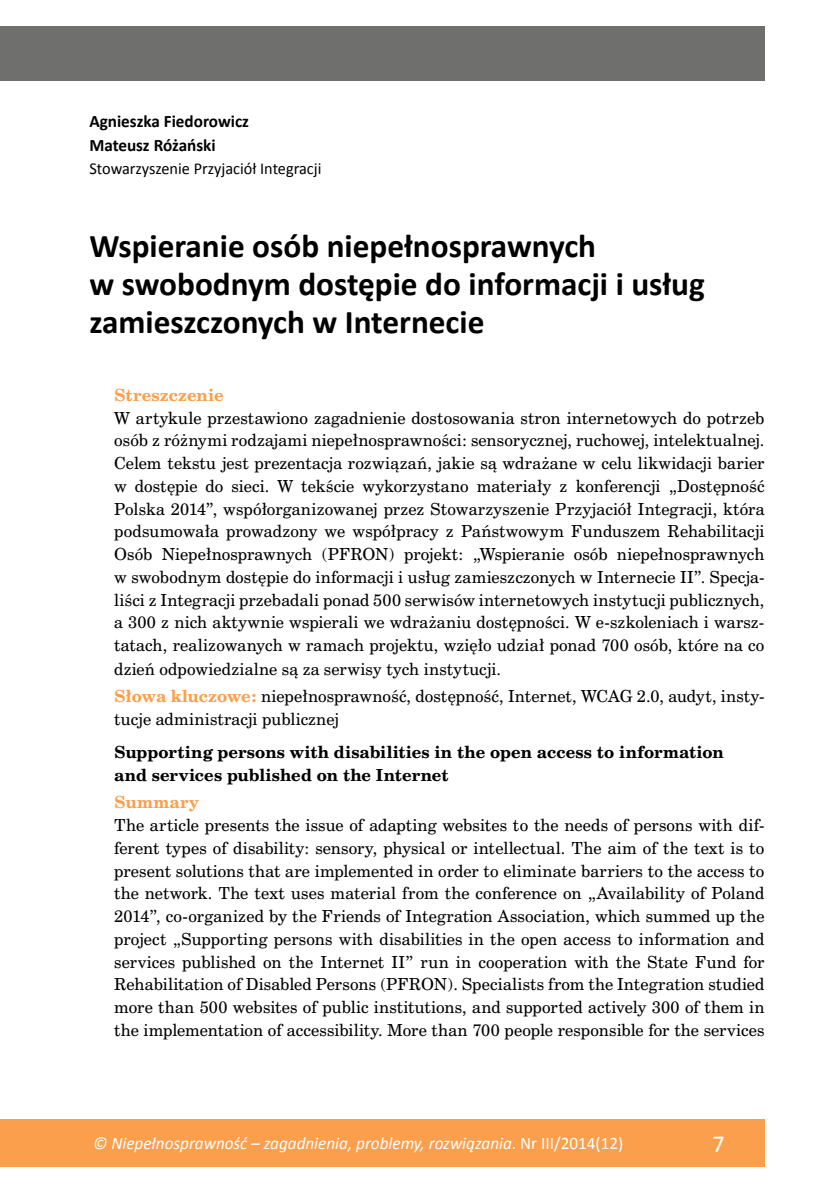
<style>
.page{position:relative;width:834px;height:1191px;background:#fff}
.page>*{position:absolute;margin:0;border:0;box-sizing:border-box;transform-origin:0 0}
.t1{font:700 33.25px/38.3px "Calibri";color:#000}
.t2{font:24.5px "Calibri";color:#fff}
.t3{font:italic 17.5px "Calibri";color:#fff}
.t4{font:700 17.5px/24.2px "Calibri";color:#000}
.t5{font:16.62px "Calibri";color:#000}
.t6{font:15.75px/22.8px "Cent Schbook PL";letter-spacing:.01em;color:#000;text-align:justify}
.t7{font:700 15.75px/22.8px "Cent Schbook PL";letter-spacing:.01em;color:#000}
.t8{font:700 15.75px "Cent Schbook PL";letter-spacing:.01em;color:#fc9f4c}
.s1{font-weight:700;color:#fc9f4c}
.s2{font-style:normal}
</style>
<div class="page">
<div style="left:0;top:1119px;width:764px;height:47px;background:#fc9f4c"></div>
<div style="left:0;top:26px;width:764px;height:55px;background:#6f6f6e"></div>
<p class="t4" style="left:89px;top:109px;width:161px">Agnieszka Fiedorowicz<br>Mateusz Różański</p>
<p class="t5" style="left:89px;top:157px;width:233px">Stowarzyszenie Przyjaciół Integracji</p>
<h1 class="t1" style="left:89px;top:225px;width:617px">Wspieranie osób niepełnosprawnych<br>w swobodnym dostępie do informacji i usług zamieszczonych w Internecie</h1>
<p class="t8" style="left:114px;top:384px;width:111px">Streszczenie</p>
<p class="t6" style="left:114px;top:406px;width:651px">W artykule przestawiono zagadnienie dostosowania stron internetowych do potrzeb osób z różnymi rodzajami niepełnosprawności: sensorycznej, ruchowej, intelektualnej.<br>Celem tekstu jest prezentacja rozwiązań, jakie są wdrażane w celu likwidacji barier w dostępie do sieci. W tekście wykorzystano materiały z konferencji „Dostępność Polska 2014”, współorganizowanej przez Stowarzyszenie Przyjaciół Integracji, która podsumowała prowadzony we współpracy z Państwowym Funduszem Rehabilitacji Osób Niepełnosprawnych (PFRON) projekt: „Wspieranie osób niepełnosprawnych w swobodnym dostępie do informacji i usług zamieszczonych w Internecie II”. Specja&shy;liści z Integracji przebadali ponad 500 serwisów internetowych instytucji publicznych, a 300 z nich aktywnie wspierali we wdrażaniu dostępności. W e-szkoleniach i warsz&shy;tatach, realizowanych w ramach projektu, wzięło udział ponad 700 osób, które na co dzień odpowiedzialne są za serwisy tych instytucji.</p>
<p class="t6" style="left:114px;top:685px;width:651px"><span class="s1">Słowa kluczowe:</span> niepełnosprawność, dostępność, Internet, WCAG 2.0, audyt, insty&shy;tucje administracji publicznej</p>
<p class="t7" style="left:114px;top:740px;width:611px">Supporting persons with disabilities in the open access to information and services published on the Internet</p>
<p class="t8" style="left:114px;top:792px;width:86px">Summary</p>
<p class="t6" style="left:114px;top:813px;width:651px">The article presents the issue of adapting websites to the needs of persons with dif&shy;ferent types of disability: sensory, physical or intellectual. The aim of the text is to present solutions that are implemented in order to eliminate barriers to the access to the network. The text uses material from the conference on „Availability of Poland 2014”, co-organized by the Friends of Integration Association, which summed up the project „Supporting persons with disabilities in the open access to information and services published on the Internet II” run in cooperation with the State Fund for Rehabilitation of Disabled Persons (PFRON). Specialists from the Integration studied more than 500 websites of public institutions, and supported actively 300 of them in the implementation of accessibility. More than 700 people responsible for the services</p>
<p class="t3" style="left:93px;top:1131px;width:531px">© Niepełnosprawność – zagadnienia, problemy, rozwiązania<span class="s2">. Nr III/2014(12)</span></p>
<h2 class="t2" style="left:712px;top:1126px;width:14px">7</h2>
</div>
